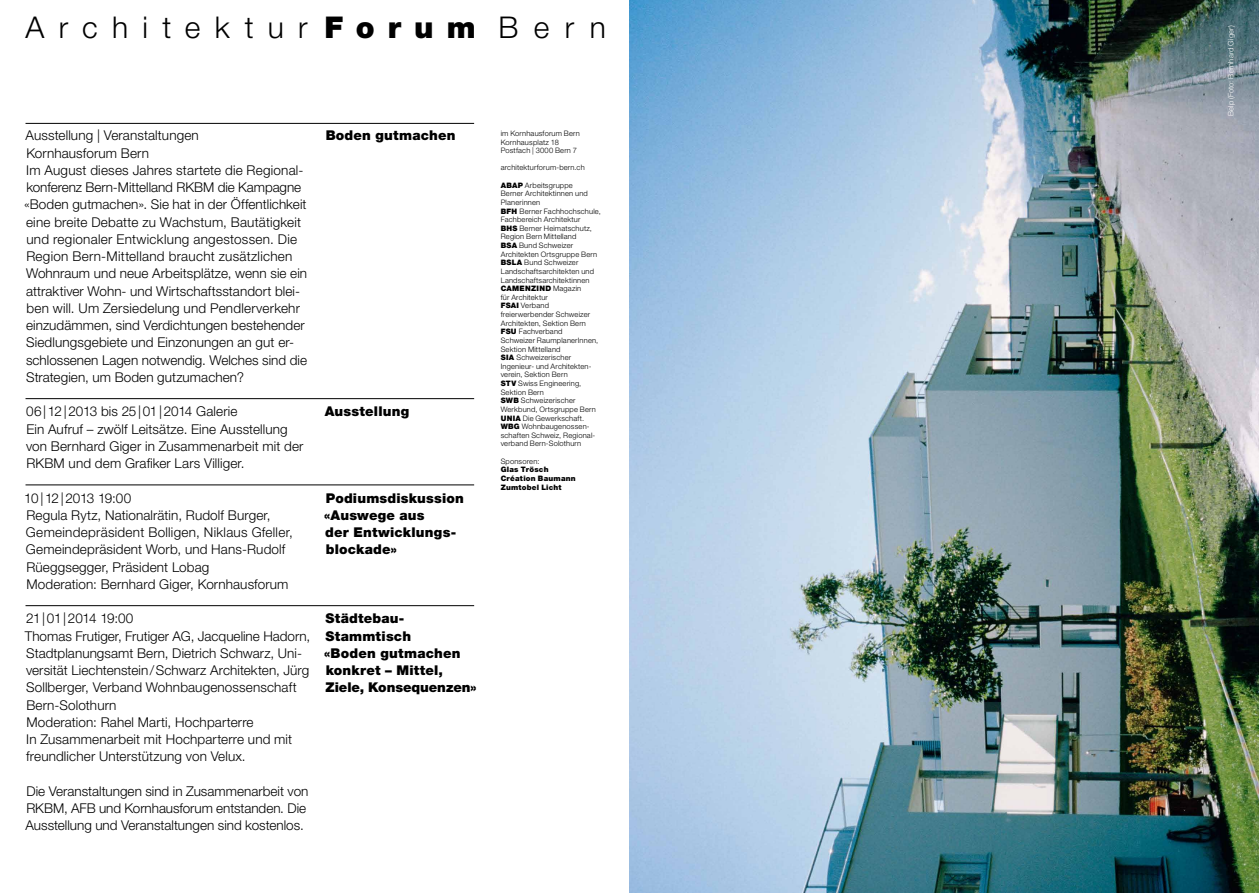
<style>
.page{position:relative;width:1259px;height:893px;background:#fff}
.page>*{position:absolute;margin:0;border:0;box-sizing:border-box;transform-origin:0 0}
.t1{font:300 30px "Helvetica Neue LT Std";letter-spacing:.475em;color:#000}
.t2{font:300 13.5px/17.2px "Helvetica Neue LT Std";letter-spacing:.01em;color:#000}
.t3{font:900 13.5px/17.2px "Helvetica Neue LT Std";letter-spacing:.015em;color:#000}
.t4{font:300 7.5px/8.7px "Helvetica Neue LT Std";letter-spacing:.025em;color:#000}
.t5{font:900 7.5px/8.7px "Helvetica Neue LT Std";letter-spacing:.025em;color:#000}
.t6{font:300 7.5px "Helvetica Neue LT Std";letter-spacing:.025em;color:#fff}
.s1{font-weight:900}
</style>
<div class="page">
<hr style="left:26px;top:398px;width:448px;height:1px;background:#000">
<hr style="left:26px;top:484px;width:448px;height:1px;background:#000">
<hr style="left:26px;top:605px;width:448px;height:1px;background:#000">
<hr style="left:26px;top:123px;width:448px;height:1px;background:#000">
<img style="left:629px;top:0;width:630px;height:893px">
<h1 class="t1" style="left:26px;top:9px;width:582px">Architektur<span class="s1">Forum</span> Bern</h1>
<p class="t2" style="left:24px;top:127px;width:284px">Ausstellung | Veranstaltungen<br>Kornhausforum Bern<br>Im August dieses Jahres startete die Regional&shy;konferenz Bern-Mittelland RKBM die Kampagne «Boden gutmachen». Sie hat in der Öffentlichkeit eine breite Debatte zu Wachstum, Bautätigkeit und regionaler Entwicklung angestossen. Die Region Bern-Mittelland braucht zusätzlichen Wohnraum und neue Arbeitsplätze, wenn sie ein attraktiver Wohn- und Wirtschaftsstandort blei&shy;ben will. Um Zersiedelung und Pendlerverkehr einzudämmen, sind Verdichtungen bestehender Siedlungsgebiete und Einzonungen an gut er&shy;schlossenen Lagen notwendig. Welches sind die Strategien, um Boden gutzumachen?</p>
<p class="t2" style="left:26px;top:403px;width:279px">06|12|2013 bis 25|01|2014 Galerie<br>Ein Aufruf – zwölf Leitsätze. Eine Ausstellung von Bernhard Giger in Zusammenarbeit mit der RKBM und dem Grafiker Lars Villiger.</p>
<p class="t2" style="left:24px;top:489px;width:270px">10|12|2013 19:00<br>Regula Rytz, Nationalrätin, Rudolf Burger, Gemeindepräsident Bolligen, Niklaus Gfeller, Gemeindepräsident Worb, und Hans-Rudolf Rüeggsegger, Präsident Lobag<br>Moderation: Bernhard Giger, Kornhausforum</p>
<p class="t2" style="left:25px;top:610px;width:287px">21|01|2014 19:00<br>Thomas Frutiger, Frutiger AG, Jacqueline Hadorn, Stadtplanungsamt Bern, Dietrich Schwarz, Uni&shy;versität Liechtenstein/Schwarz Architekten, Jürg Sollberger, Verband Wohnbaugenossenschaft Bern-Solothurn<br>Moderation: Rahel Marti, Hochparterre<br>In Zusammenarbeit mit Hochparterre und mit freundlicher Unterstützung von Velux.</p>
<p class="t2" style="left:25px;top:782px;width:284px">Die Veranstaltungen sind in Zusammenarbeit von<br>RKBM, AFB und Kornhausforum entstanden. Die<br>Ausstellung und Veranstaltungen sind kostenlos.</p>
<p class="t3" style="left:326px;top:127px;width:131px">Boden gutmachen</p>
<p class="t3" style="left:325px;top:403px;width:86px">Ausstellung</p>
<p class="t3" style="left:324px;top:489px;width:141px">Podiumsdiskussion «Auswege aus<br>der Entwicklungs&shy;blockade»</p>
<p class="t3" style="left:324px;top:610px;width:154px">Städtebau-<br>Stammtisch<br>«Boden gutmachen konkret – Mittel,<br>Ziele, Konsequenzen»</p>
<p class="t4" style="left:501px;top:129px;width:81px">im Kornhausforum Bern<br>Kornhausplatz 18<br>Postfach | 3000 Bern 7</p>
<p class="t4" style="left:501px;top:163px;width:85px">architekturforum-bern.ch</p>
<p class="t4" style="left:501px;top:181px;width:102px"><span class="s1">ABAP</span> Arbeitsgruppe<br>Berner Architektinnen und<br>Planerinnen<br><span class="s1">BFH</span> Berner Fachhochschule,<br>Fachbereich Architektur<br><span class="s1">BHS</span> Berner Heimatschutz,<br>Region Bern Mittelland<br><span class="s1">BSA</span> Bund Schweizer<br>Architekten Ortsgruppe Bern<br><span class="s1">BSLA</span> Bund Schweizer<br>Landschaftsarchitekten und<br>Landschaftsarchitektinnen<br><span class="s1">CAMENZIND</span> Magazin<br>für Architektur<br><span class="s1">FSAI</span> Verband freierwerbender Schweizer<br>Architekten, Sektion Bern<br><span class="s1">FSU</span> Fachverband<br>Schweizer RaumplanerInnen,<br>Sektion Mittelland<br><span class="s1">SIA</span> Schweizerischer<br>Ingenieur- und Architekten&shy;verein, Sektion Bern<br><span class="s1">STV</span> Swiss Engineering,<br>Sektion Bern<br><span class="s1">SWB</span> Schweizerischer<br>Werkbund, Ortsgruppe Bern<br><span class="s1">UNIA</span> Die Gewerkschaft.<br><span class="s1">WBG</span> Wohnbaugenossen&shy;schaften Schweiz, Regional&shy;verband Bern-Solothurn</p>
<p class="t4" style="left:501px;top:457px;width:40px">Sponsoren:</p>
<p class="t5" style="left:501px;top:465px;width:76px">Glas Trösch<br>Création Baumann<br>Zumtobel Licht</p>
<p class="t6" style="left:1226px;top:116px;width:92px;rotate:-90deg">Belp (Foto: Bernhard Giger)</p>
</div>
